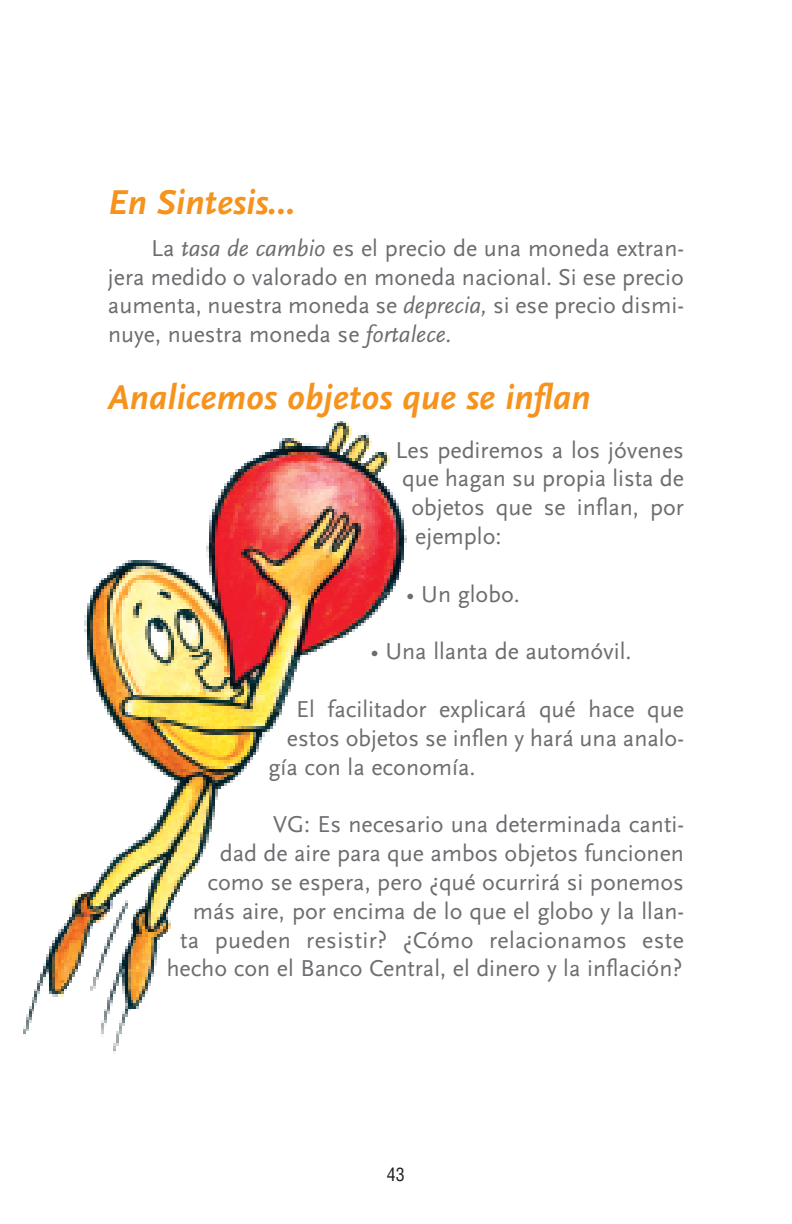
<style>
.page{position:relative;width:792px;height:1224px;background:#fff}
.page>*{position:absolute;margin:0;border:0;box-sizing:border-box;transform-origin:0 0}
.t1{font:italic 700 36px "Scala Sans";color:#f5931d}
.t2{font:24px/28.8px "Scala Sans";color:#6c6d70;text-align:justify}
.t3{font:condensed 18px "Helvetica";color:#231f20}
.s1{font-style:italic}
</style>
<div class="page">
<img style="left:23px;top:421px;width:384px;height:633px">
<h1 class="t1" style="left:108px;top:180px;width:189px">En Sintesis…</h1>
<p class="t2" style="left:108px;top:233px;width:578px;text-indent:43px">La <span class="s1">tasa de cambio</span> es el precio de una moneda extran&shy;jera medido o valorado en moneda nacional. Si ese precio aumenta, nuestra moneda se <span class="s1">deprecia,</span> si ese precio dismi&shy;nuye, nuestra moneda se <span class="s1">fortalece.</span></p>
<h1 class="t1" style="left:108px;top:375px;width:484px">Analicemos objetos que se inflan</h1>
<p class="t2" style="left:396px;top:435px;width:290px">Les pediremos a los jóvenes</p>
<p class="t2" style="left:402px;top:464px;width:283px">que hagan su propia lista de</p>
<p class="t2" style="left:411px;top:493px;width:274px">objetos que se inflan, por</p>
<p class="t2" style="left:415px;top:521px;width:88px">ejemplo:</p>
<p class="t2" style="left:406px;top:579px;width:115px">• Un globo.</p>
<p class="t2" style="left:370px;top:637px;width:263px">• Una llanta de automóvil.</p>
<p class="t2" style="left:296px;top:694px;width:389px">El facilitador explicará qué hace que</p>
<p class="t2" style="left:287px;top:723px;width:399px">estos objetos se inflen y hará una analo-</p>
<p class="t2" style="left:268px;top:752px;width:209px">gía con la economía.</p>
<p class="t2" style="left:167px;top:810px;width:519px;text-align:right">VG: Es necesario una determinada canti-<br>dad de aire para que ambos objetos funcionen como se espera, pero ¿qué ocurrirá si ponemos más aire, por encima de lo que el globo y la llan-<br>ta pueden resistir? ¿Cómo relacionamos este hecho con el Banco Central, el dinero y la inflación?</p>
<p class="t3" style="left:387px;top:1164px;width:19px">43</p>
</div>
